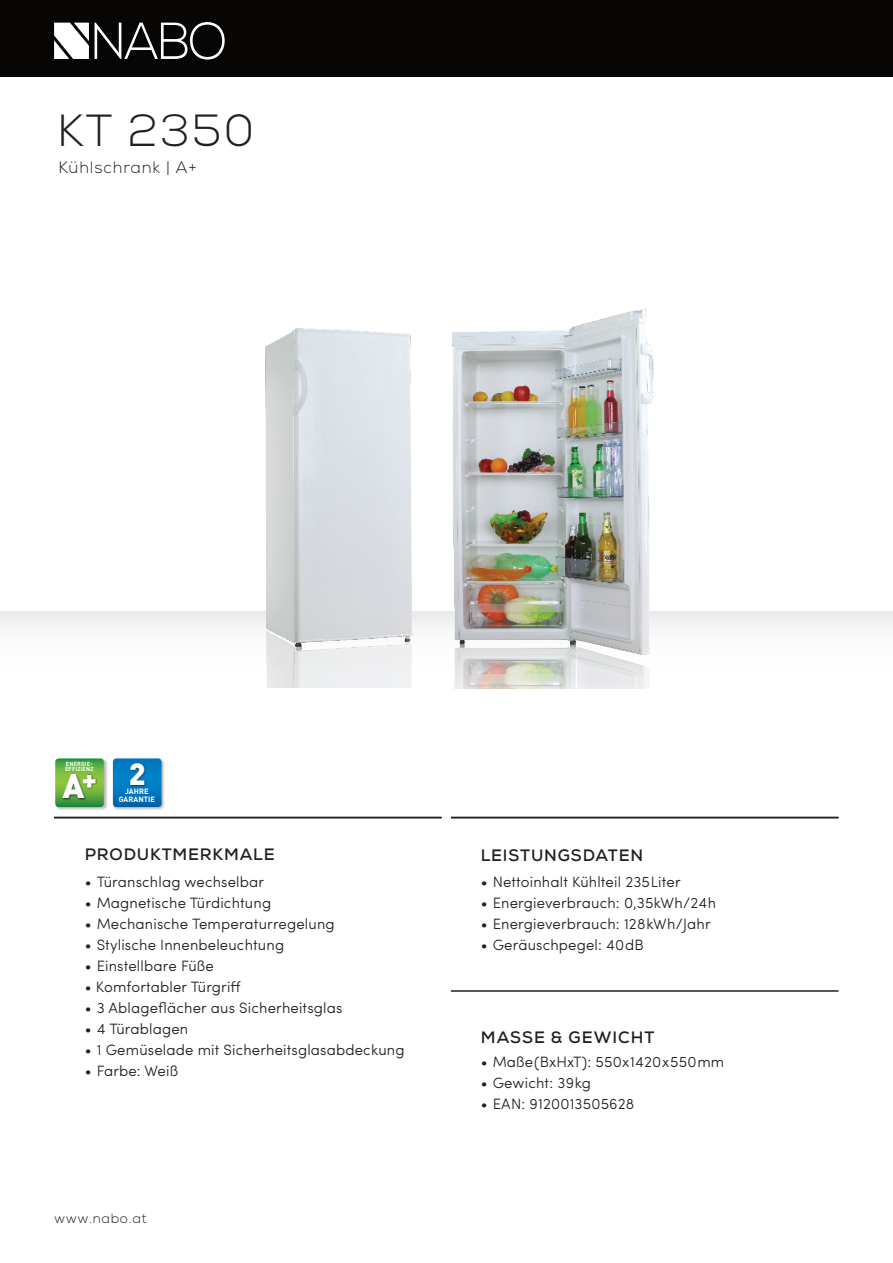
<style>
.page{position:relative;width:893px;height:1263px;background:#fff}
.page>*{position:absolute;margin:0;border:0;box-sizing:border-box;transform-origin:0 0}
.t1{font:300 45px "Nexa";letter-spacing:.05em;color:#231f20}
.t2{font:900 33.75px "DIN Pro";color:#fff}
.t3{font:900 30.3px "DIN Pro";color:#fff}
.t4{font:700 16.5px "Nexa";letter-spacing:.05em;color:#231f20}
.t5{font:300 16.5px "Nexa";letter-spacing:.05em;color:#231f20}
.t6{font:300 15px "Sofia Pro";letter-spacing:.01em;color:#231f20}
.t7{font:300 13.5px "Nexa";letter-spacing:.05em;color:#191d20}
.t8{font:700 7.5px/7.5px "DIN Pro";letter-spacing:.01em;color:#fff;text-align:center}
.t9{font:700 5.85px/5.8px "DIN Pro";letter-spacing:.01em;color:#fff}
</style>
<div class="page">
<div style="left:0;top:0;width:893px;height:77px;background:#080605"></div>
<svg style="left:54px;top:23px;width:35px;height:36px"></svg>
<svg style="left:95px;top:22px;width:130px;height:38px"></svg>
<div style="left:0;top:612px;width:893px;height:106px;background:linear-gradient(to bottom,#f3f3f3,#fff)"></div>
<hr style="left:54px;top:817px;width:388px;height:1px;background:#231f20">
<hr style="left:451px;top:817px;width:387px;height:1px;background:#231f20">
<hr style="left:451px;top:991px;width:387px;height:1px;background:#231f20">
<div style="left:55px;top:758px;width:52px;height:53px;background:#231f20;opacity:.3"></div>
<svg style="left:55px;top:758px;width:49px;height:49px"></svg>
<div style="left:62px;top:774px;width:36px;height:27px;background:#231f20;opacity:.75"></div>
<div style="left:113px;top:758px;width:52px;height:53px;background:#231f20;opacity:.3"></div>
<svg style="left:113px;top:758px;width:49px;height:49px"></svg>
<div style="left:130px;top:762px;width:17px;height:25px;background:#231f20;opacity:.75"></div>
<img style="left:444px;top:309px;width:253px;height:380px">
<img style="left:247px;top:328px;width:180px;height:360px">
<h1 class="t1" style="left:57px;top:104px;width:198px">KT 2350</h1>
<p class="t5" style="left:58px;top:158px;width:140px">Kühlschrank | A+</p>
<p class="t9" style="left:65px;top:760px;width:30px">ENERGIE-<br>EFFIZIENZ</p>
<h2 class="t2" style="left:63px;top:763px;width:36px">A<sup>+</sup></h2>
<h3 class="t3" style="left:129px;top:753px;width:18px">2</h3>
<p class="t8" style="left:119px;top:787px;width:38px">JAHRE<br>GARANTIE</p>
<p class="t4" style="left:85px;top:843px;width:191px">PRODUKTMERKMALE</p>
<p class="t6" style="left:85px;top:871px;width:181px">• Türanschlag wechselbar</p>
<p class="t6" style="left:85px;top:892px;width:188px">• Magnetische Türdichtung</p>
<p class="t6" style="left:85px;top:913px;width:252px">• Mechanische Temperaturregelung</p>
<p class="t6" style="left:85px;top:934px;width:201px">• Stylische Innenbeleuchtung</p>
<p class="t6" style="left:85px;top:955px;width:131px">• Einstellbare Füße</p>
<p class="t6" style="left:85px;top:976px;width:158px">• Komfortabler Türgriff</p>
<p class="t6" style="left:85px;top:997px;width:259px">• 3 Ablageflächer aus Sicherheitsglas</p>
<p class="t6" style="left:85px;top:1018px;width:105px">• 4 Türablagen</p>
<p class="t6" style="left:85px;top:1039px;width:321px">• 1 Gemüselade mit Sicherheitsglasabdeckung</p>
<p class="t6" style="left:85px;top:1060px;width:95px">• Farbe: Weiß</p>
<p class="t7" style="left:54px;top:1210px;width:94px">www.nabo.at</p>
<p class="t4" style="left:481px;top:844px;width:164px">LEISTUNGSDATEN</p>
<p class="t6" style="left:481px;top:871px;width:201px">• Nettoinhalt Kühlteil 235 Liter</p>
<p class="t6" style="left:481px;top:892px;width:237px">• Energieverbrauch: 0,35kWh /24 h</p>
<p class="t6" style="left:481px;top:913px;width:231px">• Energieverbrauch: 128 kWh /Jahr</p>
<p class="t6" style="left:481px;top:934px;width:165px">• Geräuschpegel: 40 dB</p>
<p class="t4" style="left:481px;top:1027px;width:175px">MASSE &amp; GEWICHT</p>
<p class="t6" style="left:481px;top:1051px;width:245px">• Maße (BxHxT): 550x 1420 x 550 mm</p>
<p class="t6" style="left:481px;top:1072px;width:112px">• Gewicht: 39 kg</p>
<p class="t6" style="left:481px;top:1093px;width:155px">• EAN: 9120013505628</p>
</div>
